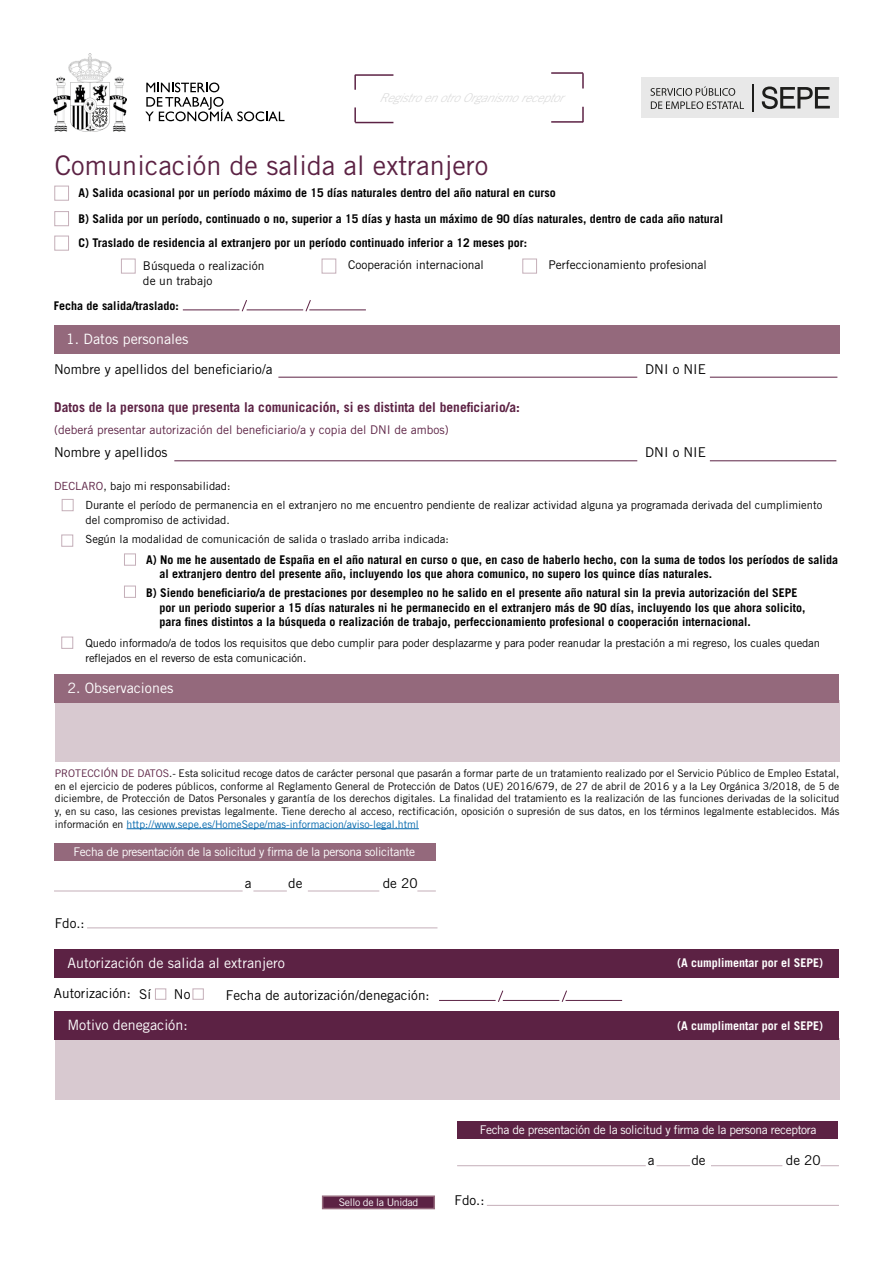
<style>
.page{position:relative;width:893px;height:1263px;background:#fff}
.page>*{position:absolute;margin:0;border:0;box-sizing:border-box;transform-origin:0 0}
.t1{font:27px "Trade Gothic LT Std";color:#5c2244}
.t2{font:14.25px "Trade Gothic LT Std";color:#fff}
.t3{font:13.5px "Trade Gothic LT Std";color:#000}
.t4{font:700 13.5px "Trade Gothic LT Std";color:#5c2244}
.t5{font:700 12px/14.4px "Trade Gothic LT Std";color:#000}
.t6{font:12px "Trade Gothic LT Std";letter-spacing:-.03em;color:#fff}
.t7{font:12px/14.4px "Trade Gothic LT Std";color:#000}
.t8{font:12px "Trade Gothic LT Std";color:#5c2244}
.t9{font:700 12px "Trade Gothic LT Std";color:#fff}
.t10{font:italic 300 12px "Trade Gothic LT Std";color:#dadada}
.t11{font:11.25px/19.2px "Trade Gothic LT Std";color:#000}
.t12{font:10.5px/12.6px "Trade Gothic LT Std";color:#000;text-align:justify}
.t13{font:10.5px "Trade Gothic LT Std";letter-spacing:-.03em;color:#fff}
.s1{color:#5c2244}
.s2{color:#0066ac}
</style>
<div class="page">
<hr style="left:355px;top:74px;width:38px;height:2px;background:#5c2244">
<svg style="left:354px;top:75px;width:2px;height:15px"></svg>
<svg style="left:354px;top:107px;width:2px;height:15px"></svg>
<hr style="left:355px;top:122px;width:38px;height:1px;background:#5c2244">
<hr style="left:551px;top:121px;width:32px;height:2px;background:#5c2244">
<svg style="left:582px;top:107px;width:2px;height:15px"></svg>
<svg style="left:582px;top:73px;width:2px;height:16px"></svg>
<hr style="left:551px;top:72px;width:32px;height:2px;background:#5c2244">
<div style="left:55px;top:325px;width:785px;height:28px;background:#94697c"></div>
<div style="left:55px;top:701px;width:784px;height:61px;background:#d8c9d0"></div>
<div style="left:55px;top:674px;width:784px;height:29px;background:#94697c"></div>
<div style="left:54px;top:844px;width:382px;height:17px;background:#94697c"></div>
<hr style="left:87px;top:927px;width:350px;height:1px;background:#c5afb9">
<hr style="left:253px;top:891px;width:34px;height:1px;background:#c5afb9">
<hr style="left:54px;top:891px;width:189px;height:1px;background:#c5afb9">
<hr style="left:308px;top:891px;width:71px;height:1px;background:#c5afb9">
<svg style="left:417px;top:891px;width:19px;height:1px"></svg>
<div style="left:155px;top:988px;width:11px;height:12px;background:#fff;border:1px solid #c5afb9"></div>
<div style="left:193px;top:988px;width:11px;height:12px;background:#fff;border:1px solid #c5afb9"></div>
<div style="left:55px;top:949px;width:784px;height:28px;background:#5c2244"></div>
<div style="left:55px;top:1038px;width:784px;height:61px;background:#d8c9d0"></div>
<div style="left:55px;top:1011px;width:784px;height:29px;background:#5c2244"></div>
<div style="left:322px;top:1195px;width:113px;height:14px;background:#5c2244;border:2px solid #94697c"></div>
<div style="left:457px;top:1121px;width:381px;height:17px;background:#5c2244"></div>
<hr style="left:487px;top:1205px;width:352px;height:1px;background:#c5afb9">
<hr style="left:657px;top:1165px;width:33px;height:1px;background:#c5afb9">
<hr style="left:457px;top:1165px;width:189px;height:1px;background:#c5afb9">
<hr style="left:711px;top:1165px;width:71px;height:1px;background:#c5afb9">
<svg style="left:820px;top:1165px;width:19px;height:1px"></svg>
<hr style="left:439px;top:1000px;width:57px;height:1px;background:#5c2244">
<hr style="left:503px;top:1000px;width:56px;height:1px;background:#5c2244">
<hr style="left:566px;top:1000px;width:56px;height:1px;background:#5c2244">
<svg style="left:498px;top:990px;width:6px;height:12px"></svg>
<svg style="left:561px;top:990px;width:7px;height:12px"></svg>
<hr style="left:183px;top:309px;width:56px;height:1px;background:#5c2244">
<hr style="left:247px;top:309px;width:56px;height:1px;background:#5c2244">
<hr style="left:309px;top:309px;width:57px;height:1px;background:#5c2244">
<svg style="left:241px;top:300px;width:7px;height:12px"></svg>
<svg style="left:305px;top:300px;width:6px;height:12px"></svg>
<hr style="left:127px;top:828px;width:292px;height:1px;background:#0066ac">
<div style="left:642px;top:78px;width:197px;height:40px;background:#e8e8e8"></div>
<svg style="left:650px;top:86px;width:94px;height:23px"></svg>
<svg style="left:762px;top:86px;width:68px;height:23px"></svg>
<hr style="left:752px;top:84px;width:2px;height:27px;background:#1d1d1b">
<img style="left:54px;top:54px;width:73px;height:77px">
<svg style="left:145px;top:83px;width:139px;height:38px"></svg>
<div style="left:54px;top:186px;width:15px;height:15px;border:1px solid #c5afb9"></div>
<div style="left:54px;top:236px;width:15px;height:15px;border:1px solid #c5afb9"></div>
<div style="left:54px;top:211px;width:15px;height:15px;border:1px solid #c5afb9"></div>
<div style="left:121px;top:259px;width:15px;height:14px;border:1px solid #c5afb9"></div>
<div style="left:124px;top:554px;width:12px;height:11px;border:1px solid #c5afb9"></div>
<div style="left:124px;top:586px;width:12px;height:12px;border:1px solid #c5afb9"></div>
<div style="left:322px;top:259px;width:14px;height:14px;border:1px solid #c5afb9"></div>
<div style="left:522px;top:259px;width:15px;height:14px;border:1px solid #c5afb9"></div>
<hr style="left:174px;top:460px;width:463px;height:1px;background:#5c2244">
<hr style="left:710px;top:460px;width:126px;height:1px;background:#5c2244">
<hr style="left:710px;top:377px;width:127px;height:1px;background:#5c2244">
<hr style="left:278px;top:377px;width:359px;height:1px;background:#5c2244">
<div style="left:62px;top:499px;width:11px;height:12px;border:1px solid #c5afb9"></div>
<div style="left:61px;top:535px;width:12px;height:12px;border:1px solid #c5afb9"></div>
<div style="left:61px;top:637px;width:12px;height:12px;border:1px solid #c5afb9"></div>
<p class="t10" style="left:379px;top:90px;width:192px">RegistroenotroOrganismo receptor</p>
<h1 class="t1" style="left:55px;top:149px;width:435px">Comunicación de salida al extranjero</h1>
<p class="t5" style="left:78px;top:179px;width:646px;line-height:26.4px">A) Salida ocasional por un período máximo de 15 días naturales dentro del año natural en curso<br>B) Salida por un período, continuado o no, superior a 15 días y hasta un máximo de 90 días naturales, dentro de cada año natural</p>
<p class="t5" style="left:78px;top:236px;width:450px">C) Traslado de residencia al extranjero por un período continuado inferior a 12 meses por:</p>
<p class="t7" style="left:143px;top:259px;width:123px">Búsqueda o realización de un trabajo</p>
<p class="t5" style="left:54px;top:298px;width:126px">Fecha de salida/traslado:</p>
<p class="t7" style="left:348px;top:258px;width:137px">Cooperación internacional</p>
<p class="t7" style="left:548px;top:258px;width:160px">Perfeccionamiento profesional</p>
<p class="t2" style="left:66px;top:330px;width:124px">1. Datos personales</p>
<p class="t3" style="left:54px;top:361px;width:220px">Nombre y apellidos del beneficiario/a</p>
<p class="t3" style="left:645px;top:361px;width:62px">DNI o NIE</p>
<p class="t4" style="left:54px;top:399px;width:467px">Datos de la persona que presenta la comunicación, si es distinta del beneficiario/a:</p>
<p class="t8" style="left:54px;top:423px;width:396px">(deberá presentar autorización del beneficiario/a y copia del DNI de ambos)</p>
<p class="t3" style="left:54px;top:444px;width:115px">Nombre y apellidos</p>
<p class="t3" style="left:645px;top:444px;width:62px">DNI o NIE</p>
<p class="t11" style="left:86px;top:476px;width:738px;text-indent:-32px"><span class="s1">DECLARO</span>, bajo mi responsabilidad:<br>Durante el período de permanencia en el extranjero no me encuentro pendiente de realizar actividad alguna ya programada derivada del cumplimiento</p>
<p class="t11" style="left:86px;top:510px;width:365px">del compromiso de actividad.<br>Según la modalidad de comunicación de salida o traslado arriba indicada:</p>
<p class="t5" style="left:159px;top:552px;width:680px;text-indent:-13px">A) No me he ausentado de España en el año natural en curso o que, en caso de haberlo hecho, con la suma de todos los períodos de salida al extranjero dentro del presente año, incluyendo los que ahora comunico, no supero los quince días naturales.</p>
<p class="t5" style="left:159px;top:585px;width:648px;text-indent:-13px">B) Siendo beneficiario/a de prestaciones por desempleo no he salido en el presente año natural sin la previa autorización del SEPE por un periodo superior a 15 días naturales ni he permanecido en el extranjero más de 90 días, incluyendo los que ahora solicito, para fines distintos a la búsqueda o realización de trabajo, perfeccionamiento profesional o cooperación internacional.</p>
<p class="t11" style="left:86px;top:635px;width:736px;line-height:15px">Quedo informado/a de todos los requisitos que debo cumplir para poder desplazarme y para poder reanudar la prestación a mi regreso, los cuales quedan reflejados en el reverso de esta comunicación.</p>
<p class="t2" style="left:67px;top:680px;width:108px">2. Observaciones</p>
<p class="t12" style="left:55px;top:767px;width:786px"><span class="s1">PROTECCIÓN DE DATOS</span>.- Esta solicitud recoge datos de carácter personal que pasarán a formar parte de un tratamiento realizado por el Servicio Público de Empleo Estatal, en el ejercicio de poderes públicos, conforme al Reglamento General de Protección de Datos (UE) 2016/679, de 27 de abril de 2016 y a la Ley Orgánica 3/2018, de 5 de diciembre, de Protección de Datos Personales y garantía de los derechos digitales. La finalidad del tratamiento es la realización de las funciones derivadas de la solicitud y, en su caso, las cesiones previstas legalmente. Tiene derecho al acceso, rectificación, oposición o supresión de sus datos, en los términos legalmente establecidos. Más información en <span class="s2">http://www.sepe.es/HomeSepe/mas-informacion/aviso-legal.html</span></p>
<p class="t6" style="left:74px;top:845px;width:343px">Fecha de presentación de la solicitud y firma de la persona solicitante</p>
<p class="t3" style="left:55px;top:915px;width:31px">Fdo.:</p>
<p class="t3" style="left:245px;top:875px;width:8px">a</p>
<p class="t3" style="left:288px;top:875px;width:16px">de</p>
<p class="t3" style="left:383px;top:875px;width:36px">de 20</p>
<p class="t2" style="left:67px;top:954px;width:219px">Autorización de salida al extranjero</p>
<p class="t9" style="left:677px;top:955px;width:148px">(A cumplimentar por el SEPE)</p>
<p class="t3" style="left:54px;top:985px;width:78px">Autorización:</p>
<p class="t3" style="left:226px;top:986px;width:205px">Fecha de autorización/denegación:</p>
<p class="t3" style="left:139px;top:986px;width:14px">Sí</p>
<p class="t3" style="left:174px;top:986px;width:18px">No</p>
<p class="t2" style="left:67px;top:1017px;width:122px">Motivo denegación:</p>
<p class="t9" style="left:677px;top:1018px;width:148px">(A cumplimentar por el SEPE)</p>
<p class="t6" style="left:480px;top:1122px;width:338px">Fecha de presentación de la solicitud y firma de la persona receptora</p>
<p class="t13" style="left:339px;top:1196px;width:81px">Sello de la Unidad</p>
<p class="t3" style="left:455px;top:1192px;width:31px">Fdo.:</p>
<p class="t3" style="left:648px;top:1152px;width:8px">a</p>
<p class="t3" style="left:691px;top:1152px;width:16px">de</p>
<p class="t3" style="left:786px;top:1152px;width:36px">de 20</p>
</div>
